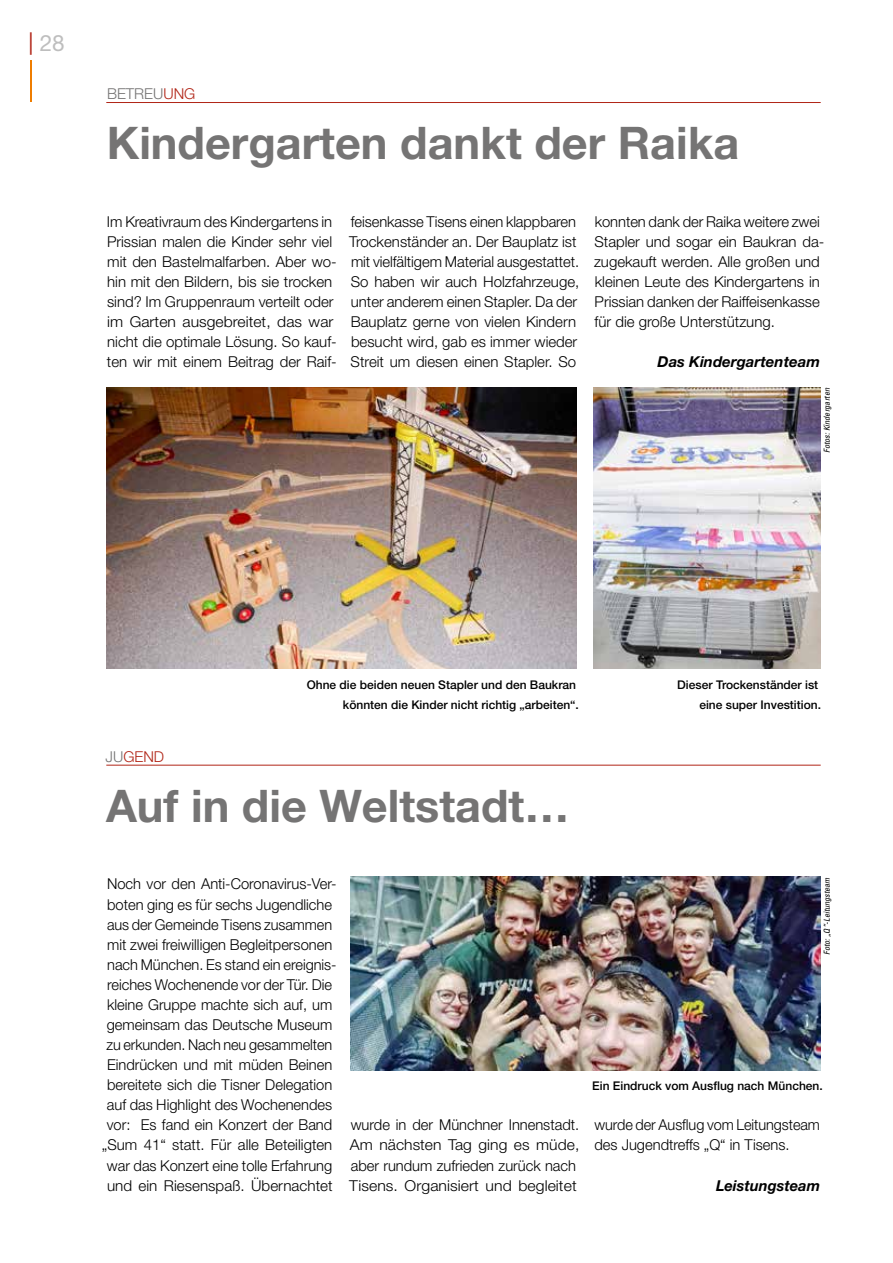
<style>
.page{position:relative;width:893px;height:1263px;background:#fff}
.page>*{position:absolute;margin:0;border:0;box-sizing:border-box;transform-origin:0 0}
.t1{font:700 45px "Helvetica Neue LT Pro";color:#757474}
.t2{font:22.5px "Helvetica Neue LT Pro";color:#bebebe}
.t3{font:300 15px/20.1px "Helvetica Neue LT Pro";color:#000}
.t4{font:italic 700 15px "Helvetica Neue LT Pro";color:#000}
.t5{font:300 15px "Helvetica Neue LT Pro";color:#757474}
.t6{font:300 15px "Helvetica Neue LT Pro";color:#b12517}
.t7{font:500 12px/20.1px "Helvetica Neue LT Pro";color:#000;text-align:right}
.t8{font:italic condensed 8.25px "Univers LT Std";color:#000}
.s1{color:#b12517}
.s2{color:#757474}
</style>
<div class="page">
<hr style="left:106px;top:765px;width:715px;height:1px;background:#b12517">
<img style="left:106px;top:387px;width:471px;height:281px">
<img style="left:594px;top:387px;width:227px;height:281px">
<hr style="left:106px;top:102px;width:715px;height:1px;background:#b12517">
<img style="left:350px;top:877px;width:471px;height:193px">
<hr style="left:30px;top:60px;width:2px;height:41px;background:#ef7d00">
<h2 class="t2" style="left:28px;top:30px;width:38px"><span class="s1">|</span> 28</h2>
<p class="t5" style="left:107px;top:85px;width:90px">BETREU<span class="s1">UNG</span></p>
<h1 class="t1" style="left:107px;top:115px;width:634px">Kindergarten dankt der Raika</h1>
<p class="t3" style="left:107px;top:211px;width:231px">Im Kreativraum des Kindergartens in Prissian malen die Kinder sehr viel mit den Bastelmalfarben. Aber wo&shy;hin mit den Bildern, bis sie trocken sind? Im Gruppenraum verteilt oder im Garten ausgebreitet, das war nicht die optimale Lösung. So kauf&shy;ten wir mit einem Beitrag der Raif-</p>
<p class="t3" style="left:349px;top:211px;width:232px">feisenkasse Tisens einen klappbaren Trockenständer an. Der Bauplatz ist mit vielfältigem Material ausgestattet.<br>So haben wir auch Holzfahrzeuge, unter anderem einen Stapler. Da der Bauplatz gerne von vielen Kindern besucht wird, gab es immer wieder Streit um diesen einen Stapler. So</p>
<p class="t3" style="left:594px;top:211px;width:232px">konnten dank der Raika weitere zwei Stapler und sogar ein Baukran da&shy;zugekauft werden. Alle großen und kleinen Leute des Kindergartens in Prissian danken der Raiffeisenkasse für die große Unterstützung.</p>
<p class="t4" style="left:658px;top:353px;width:164px">Das Kindergartenteam</p>
<p class="t8" style="left:822px;top:453px;width:66px;rotate:-90deg">Fotos: Kindergarten</p>
<p class="t7" style="left:307px;top:674px;width:274px">Ohne die beiden neuen Stapler und den Baukran könnten die Kinder nicht richtig „arbeiten“.</p>
<p class="t6" style="left:106px;top:747px;width:60px"><span class="s2">JU</span>GEND</p>
<h1 class="t1" style="left:106px;top:778px;width:465px">Auf in die Weltstadt…</h1>
<p class="t7" style="left:677px;top:674px;width:145px">Dieser Trockenständer ist eine super Investition.</p>
<p class="t3" style="left:102px;top:874px;width:236px;text-align:center">Noch vor den Anti-Coronavirus-Ver&shy;boten ging es für sechs Jugendliche aus der Gemeinde Tisens zusammen mit zwei freiwilligen Begleitpersonen nach München. Es stand ein ereignis&shy;reiches Wochenende vor der Tür. Die kleine Gruppe machte sich auf, um gemeinsam das Deutsche Museum zu erkunden. Nach neu gesammelten Eindrücken und mit müden Beinen bereitete sich die Tisner Delegation auf das Highlight des Wochenendes vor: Es fand ein Konzert der Band „Sum 41“ statt. Für alle Beteiligten war das Konzert eine tolle Erfahrung und ein Riesenspaß. Übernachtet</p>
<p class="t8" style="left:822px;top:955px;width:79px;rotate:-90deg">Foto: „Q“-Leitungsteam</p>
<p class="t7" style="left:592px;top:1076px;width:232px">Ein Eindruck vom Ausflug nach München.</p>
<p class="t3" style="left:349px;top:1115px;width:232px">wurde in der Münchner Innenstadt.<br>Am nächsten Tag ging es müde, aber rundum zufrieden zurück nach Tisens. Organisiert und begleitet</p>
<p class="t3" style="left:594px;top:1115px;width:227px">wurde der Ausflug vom Leitungsteam des Jugendtreffs „Q“ in Tisens.</p>
<p class="t4" style="left:716px;top:1176px;width:105px">Leistungsteam</p>
</div>
